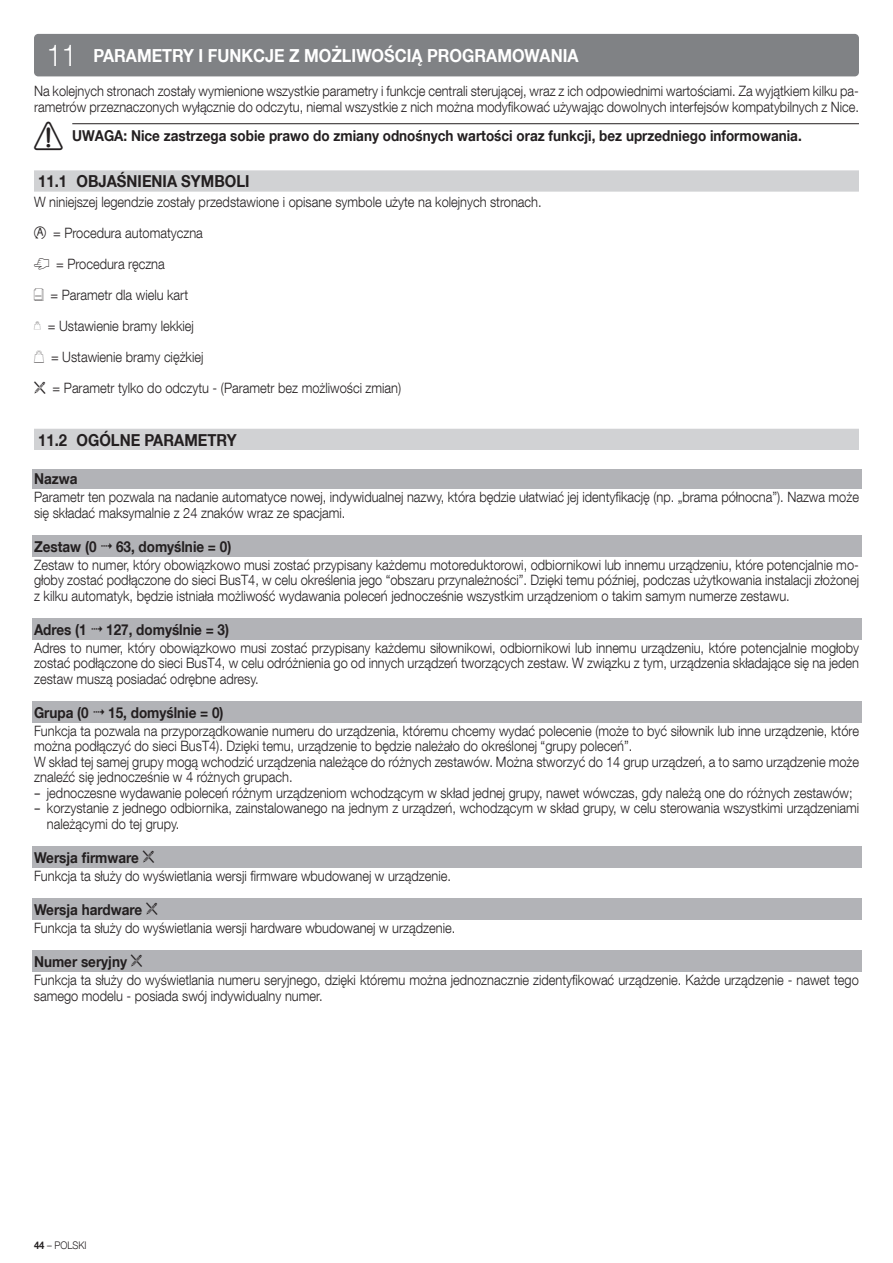
<style>
.page{position:relative;width:893px;height:1263px;background:#fff}
.page>*{position:absolute;margin:0;border:0;box-sizing:border-box;transform-origin:0 0}
.t1{font:700 18px "Helvetica Neue LT Com";color:#fff;scale:.9 1}
.t2{font:700 16.5px "Helvetica Neue LT Com";color:#231f20;scale:.9 1}
.t3{font:700 15px "Helvetica Neue LT Com";color:#231f20;scale:.9 1}
.t4{font:300 14.25px/15.5px "Helvetica Neue LT Com";color:#231f20;scale:.9 1}
.t5{font:300 10.5px "Helvetica Neue LT Com";color:#231f20;scale:.9 1}
.s1{font-weight:300;font-size:30px}
.s2{font-family:"NICE Simboli";font-weight:400;font-size:28.5px}
.s3{font-family:"Nice tasti";font-weight:400;font-size:16.5px}
.s4{font-family:"Open Sans";font-weight:400}
.s5{font-weight:700}
</style>
<div class="page">
<hr style="left:72px;top:123px;width:787px;height:1px;background:#231f20">
<div style="left:34px;top:172px;width:825px;height:20px;background:#d1d2d4"></div>
<div style="left:34px;top:170px;width:825px;height:20px;background:#d1d2d4"></div>
<div style="left:34px;top:430px;width:825px;height:20px;background:#d1d2d4"></div>
<div style="left:34px;top:429px;width:825px;height:19px;background:#d1d2d4"></div>
<div style="left:32px;top:470px;width:829px;height:19px;background:#b2b3b7"></div>
<div style="left:32px;top:535px;width:829px;height:21px;background:#b2b3b7"></div>
<div style="left:32px;top:618px;width:829px;height:21px;background:#b2b3b7"></div>
<div style="left:32px;top:701px;width:829px;height:22px;background:#b2b3b7"></div>
<div style="left:32px;top:846px;width:829px;height:21px;background:#b2b3b7"></div>
<div style="left:32px;top:898px;width:829px;height:22px;background:#b2b3b7"></div>
<div style="left:32px;top:950px;width:829px;height:22px;background:#b2b3b7"></div>
<div style="left:34px;top:34px;width:825px;height:42px;background:#808285;border-radius:4px"></div>
<p class="t1" style="left:47px;top:44px;width:592px"><span class="s1">11</span> PARAMETRY I FUNKCJE Z MOŻLIWOŚCIĄ PROGRAMOWANIA</p>
<p class="t4" style="left:34px;top:83px;width:918px">Na kolejnych stronach zostały wymienione wszystkie parametry i funkcje centrali sterującej, wraz z ich odpowiednimi wartościami. Za wyjątkiem kilku pa&shy;rametrów przeznaczonych wyłącznie do odczytu, niemal wszystkie z nich można modyfikować używając dowolnych interfejsów kompatybilnych z Nice.</p>
<p class="t3" style="left:34px;top:126px;width:853px"><span class="s2">a</span> UWAGA: Nice zastrzega sobie prawo do zmiany odnośnych wartości oraz funkcji, bez uprzedniego informowania.</p>
<p class="t2" style="left:38px;top:171px;width:236px">11.1 OBJAŚNIENIA SYMBOLI</p>
<p class="t4" style="left:34px;top:186px;width:566px;line-height:30.9px">W niniejszej legendzie zostały przedstawione i opisane symbole użyte na kolejnych stronach.<br><span class="s3">Z</span> = Procedura automatyczna<br><span class="s3">A</span> = Procedura ręczna<br><span class="s3">c</span> = Parametr dla wielu kart<br><span class="s3">e</span> = Ustawienie bramy lekkiej<br><span class="s3">k</span> = Ustawienie bramy ciężkiej<br><span class="s3">d</span> = Parametr tylko do odczytu - (Parametr bez możliwości zmian)</p>
<p class="t2" style="left:38px;top:429px;width:222px">11.2 OGÓLNE PARAMETRY</p>
<p class="t3" style="left:34px;top:469px;width:50px">Nazwa</p>
<p class="t4" style="left:34px;top:489px;width:918px">Parametr ten pozwala na nadanie automatyce nowej, indywidualnej nazwy, która będzie ułatwiać jej identyfikację (np. „brama północna”). Nazwa może się składać maksymalnie z 24 znaków wraz ze spacjami.</p>
<p class="t3" style="left:34px;top:537px;width:221px">Zestaw (0 <span class="s3">4</span> 63, domyślnie = 0)</p>
<p class="t4" style="left:34px;top:557px;width:918px;text-align:justify">Zestaw to numer, który obowiązkowo musi zostać przypisany każdemu motoreduktorowi, odbiornikowi lub innemu urządzeniu, które potencjalnie mo&shy;głoby zostać podłączone do sieci BusT4, w celu określenia jego “obszaru przynależności”. Dzięki temu później, podczas użytkowania instalacji złożonej z kilku automatyk, będzie istniała możliwość wydawania poleceń jednocześnie wszystkim urządzeniom o takim samym numerze zestawu.</p>
<p class="t3" style="left:34px;top:620px;width:218px">Adres (1 <span class="s3">4</span> 127, domyślnie = 3)</p>
<p class="t4" style="left:34px;top:640px;width:918px;text-align:justify">Adres to numer, który obowiązkowo musi zostać przypisany każdemu siłownikowi, odbiornikowi lub innemu urządzeniu, które potencjalnie mogłoby zostać podłączone do sieci BusT4, w celu odróżnienia go od innych urządzeń tworzących zestaw. W związku z tym, urządzenia składające się na jeden zestaw muszą posiadać odrębne adresy.</p>
<p class="t3" style="left:34px;top:703px;width:212px">Grupa (0 <span class="s3">4</span> 15, domyślnie = 0)</p>
<p class="t4" style="left:34px;top:723px;width:918px">Funkcja ta pozwala na przyporządkowanie numeru do urządzenia, któremu chcemy wydać polecenie (może to być siłownik lub inne urządzenie, które można podłączyć do sieci BusT4). Dzięki temu, urządzenie to będzie należało do określonej “grupy poleceń”.<br>W skład tej samej grupy mogą wchodzić urządzenia należące do różnych zestawów. Można stworzyć do 14 grup urządzeń, a to samo urządzenie może znaleźć się jednocześnie w 4 różnych grupach.</p>
<p class="t4" style="left:34px;top:785px;width:911px"><span class="s4">–</span> jednoczesne wydawanie poleceń różnym urządzeniom wchodzącym w skład jednej grupy, nawet wówczas, gdy należą one do różnych zestawów;</p>
<p class="t4" style="left:47px;top:800px;width:904px;text-indent:-13px"><span class="s4">–</span> korzystanie z jednego odbiornika, zainstalowanego na jednym z urządzeń, wchodzącym w skład grupy, w celu sterowania wszystkimi urządzeniami należącymi do tej grupy.</p>
<p class="t3" style="left:34px;top:848px;width:135px">Wersja firmware <span class="s3">d</span></p>
<p class="t4" style="left:34px;top:868px;width:465px">Funkcja ta służy do wyświetlania wersji firmware wbudowanej w urządzenie.</p>
<p class="t3" style="left:34px;top:900px;width:139px">Wersja hardware <span class="s3">d</span></p>
<p class="t4" style="left:34px;top:920px;width:470px">Funkcja ta służy do wyświetlania wersji hardware wbudowanej w urządzenie.</p>
<p class="t3" style="left:34px;top:952px;width:122px">Numer seryjny <span class="s3">d</span></p>
<p class="t4" style="left:34px;top:972px;width:918px">Funkcja ta służy do wyświetlania numeru seryjnego, dzięki któremu można jednoznacznie zidentyfikować urządzenie. Każde urządzenie - nawet tego samego modelu - posiada swój indywidualny numer.</p>
<p class="t5" style="left:34px;top:1239px;width:60px"><span class="s5">44</span> – POLSKI</p>
</div>
